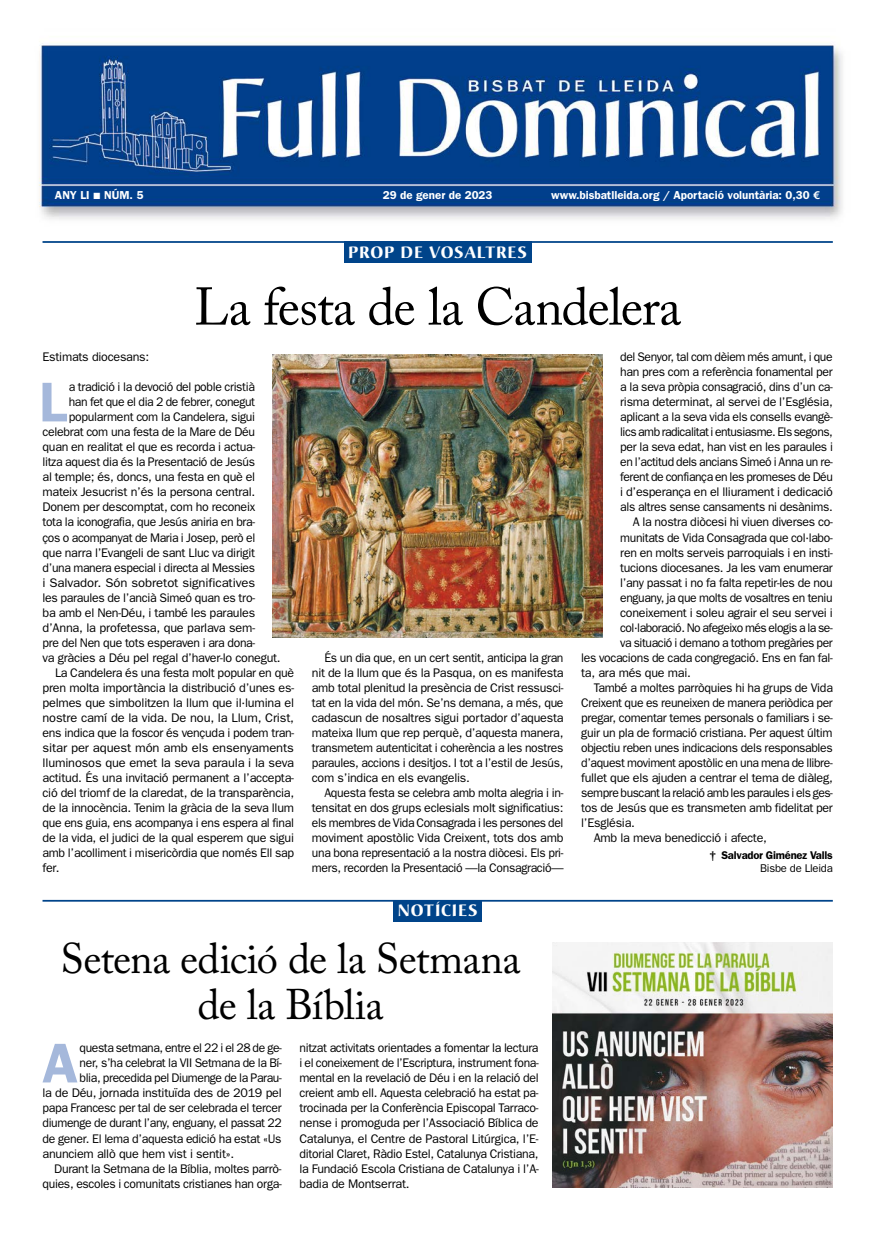
<style>
.page{position:relative;width:886px;height:1241px;background:#fff}
.page>*{position:absolute;margin:0;border:0;box-sizing:border-box;transform-origin:0 0}
.t1{font:600 56.25px "Franklin Gothic";color:#a5b8db}
.t2{font:52.5px "Adobe Caslon Pro";letter-spacing:-.02em;color:#000}
.t3{font:42.5px/46.2px "Adobe Caslon Pro";letter-spacing:-.015em;color:#000;text-align:center}
.t4{font:700 16.25px "Christiana";letter-spacing:.05em;color:#fff}
.t5{font:12.5px/15px "Franklin Gothic";letter-spacing:-.025em;color:#000;text-align:justify}
.t6{font:12.5px "Franklin Gothic";letter-spacing:-.005em;color:#000;scale:1.05 1}
.t7{font:12.5px "Franklin Gothic";letter-spacing:-.025em;color:#000;scale:1.04 1}
.t8{font:600 11.5px "Franklin Gothic";color:#fff}
.t9{font:600 11.25px "Franklin Gothic";letter-spacing:-.02em;color:#000}
.t10{font:11.25px "Franklin Gothic";letter-spacing:-.02em;color:#000}
.s1{font-family:"European Pi Three";font-weight:400;font-size:9px}
.s2{font-family:"Euro Sans ITC";font-weight:700}
</style>
<div class="page">
<img style="left:39px;top:43px;width:804px;height:177px">
<div style="left:344px;top:241px;width:187px;height:21px;background:#00448a"></div>
<hr style="left:43px;top:241px;width:790px;height:2px;background:#00448a">
<div style="left:393px;top:899px;width:89px;height:22px;background:#00448a"></div>
<hr style="left:43px;top:899px;width:790px;height:2px;background:#00448a">
<img style="left:273px;top:354px;width:329px;height:283px">
<img style="left:553px;top:942px;width:280px;height:245px">
<p class="t8" style="left:55px;top:188px;width:90px">ANY LI <span class="s1">L</span> NÚM. 5</p>
<p class="t8" style="left:383px;top:188px;width:111px">29 de gener de 2023</p>
<p class="t8" style="left:551px;top:188px;width:271px">www.bisbatlleida.org / Aportació voluntària: 0,30 <span class="s2">E</span></p>
<h3 class="t4" style="left:348px;top:241px;width:180px">PROP DE VOSALTRES</h3>
<h2 class="t2" style="left:194px;top:276px;width:489px">La festa de la Candelera</h2>
<p class="t5" style="left:43px;top:349px;width:108px">Estimats diocesans:</p>
<h1 class="t1" style="left:39px;top:369px;width:30px">L</h1>
<p class="t5" style="left:69px;top:379px;width:188px">a tradició i la devoció del poble cristià</p>
<p class="t5" style="left:69px;top:394px;width:188px">han fet que el dia 2 de febrer, conegut</p>
<p class="t5" style="left:69px;top:409px;width:188px">popularment com la Candelera, sigui</p>
<p class="t5" style="left:43px;top:424px;width:214px">celebrat com una festa de la Mare de Déu</p>
<p class="t5" style="left:43px;top:439px;width:214px">quan en realitat el que es recorda i actua-</p>
<p class="t5" style="left:43px;top:454px;width:214px">litza aquest dia és la Presentació de Jesús</p>
<p class="t5" style="left:43px;top:469px;width:214px">al temple; és, doncs, una festa en què el</p>
<p class="t5" style="left:43px;top:484px;width:214px">mateix Jesucrist n’és la persona central.</p>
<p class="t5" style="left:43px;top:499px;width:214px">Donem per descomptat, com ho reconeix</p>
<p class="t5" style="left:43px;top:514px;width:214px">tota la iconografia, que Jesús aniria en bra-</p>
<p class="t5" style="left:43px;top:529px;width:214px">ços o acompanyat de Maria i Josep, però el</p>
<p class="t5" style="left:43px;top:544px;width:214px">que narra l’Evangeli de sant Lluc va dirigit</p>
<p class="t5" style="left:43px;top:559px;width:214px">d’una manera especial i directa al Messies</p>
<p class="t6" style="left:43px;top:575px;width:204px">i Salvador. Són sobretot significatives</p>
<p class="t5" style="left:43px;top:589px;width:214px">les paraules de l’ancià Simeó quan es tro-</p>
<p class="t5" style="left:43px;top:604px;width:214px">ba amb el Nen-Déu, i també les paraules</p>
<p class="t5" style="left:43px;top:619px;width:214px">d’Anna, la profetessa, que parlava sem-</p>
<p class="t5" style="left:43px;top:634px;width:214px">pre del Nen que tots esperaven i ara dona-</p>
<p class="t5" style="left:43px;top:649px;width:240px">va gràcies a Déu pel regal d’haver-lo conegut.</p>
<p class="t5" style="left:55px;top:664px;width:241px">La Candelera és una festa molt popular en què</p>
<p class="t5" style="left:43px;top:679px;width:253px">pren molta importància la distribució d’unes es-</p>
<p class="t5" style="left:43px;top:694px;width:253px">pelmes que simbolitzen la llum que il·lumina el</p>
<p class="t5" style="left:43px;top:709px;width:253px">nostre camí de la vida. De nou, la Llum, Crist,</p>
<p class="t5" style="left:43px;top:724px;width:253px">ens indica que la foscor és vençuda i podem tran-</p>
<p class="t7" style="left:43px;top:740px;width:243px">sitar per aquest món amb els ensenyaments</p>
<p class="t5" style="left:43px;top:754px;width:253px">lluminosos que emet la seva paraula i la seva</p>
<p class="t5" style="left:43px;top:769px;width:253px">actitud. És una invitació permanent a l’accepta-</p>
<p class="t5" style="left:43px;top:784px;width:253px">ció del triomf de la claredat, de la transparència,</p>
<p class="t5" style="left:43px;top:799px;width:253px">de la innocència. Tenim la gràcia de la seva llum</p>
<p class="t5" style="left:43px;top:814px;width:253px">que ens guia, ens acompanya i ens espera al final</p>
<p class="t5" style="left:43px;top:829px;width:253px">de la vida, el judici de la qual esperem que sigui</p>
<p class="t5" style="left:43px;top:844px;width:253px">amb l’acolliment i misericòrdia que només Ell sap</p>
<p class="t5" style="left:43px;top:859px;width:18px">fer.</p>
<p class="t5" style="left:312px;top:649px;width:253px;text-indent:13px">És un dia que, en un cert sentit, anticipa la gran nit de la llum que és la Pasqua, on es manifesta amb total plenitud la presència de Crist ressusci&shy;tat en la vida del món. Se’ns demana, a més, que cadascun de nosaltres sigui portador d’aquesta mateixa llum que rep perquè, d’aquesta manera, transmetem autenticitat i coherència a les nostres paraules, accions i desitjos. I tot a l’estil de Jesús, com s’indica en els evangelis.</p>
<p class="t5" style="left:312px;top:784px;width:253px;text-indent:13px">Aquesta festa se celebra amb molta alegria i in&shy;tensitat en dos grups eclesials molt significatius: els membres de Vida Consagrada i les persones del moviment apostòlic Vida Creixent, tots dos amb una bona representació a la nostra diòcesi. Els pri&shy;mers, recorden la Presentació —la Consagració—</p>
<h3 class="t4" style="left:398px;top:900px;width:81px">NOTÍCIES</h3>
<h3 class="t3" style="left:61px;top:934px;width:462px">Setena edició de la Setmana de la Bíblia</h3>
<p class="t5" style="left:299px;top:1040px;width:241px">nitzat activitats orientades a fomentar la lectura i el coneixement de l’Escriptura, instrument fona&shy;mental en la revelació de Déu i en la relació del creient amb ell. Aquesta celebració ha estat pa&shy;trocinada per la Conferència Episcopal Tarraco&shy;nense i promoguda per l’Associació Bíblica de Catalunya, el Centre de Pastoral Litúrgica, l’E&shy;ditorial Claret, Ràdio Estel, Catalunya Cristiana, la Fundació Escola Cristiana de Catalunya i l’A&shy;badia de Montserrat.</p>
<h1 class="t1" style="left:42px;top:1029px;width:37px">A</h1>
<p class="t5" style="left:80px;top:1040px;width:204px">questa setmana, entre el 22 i el 28 de ge-</p>
<p class="t5" style="left:80px;top:1055px;width:204px">ner, s’ha celebrat la VII Setmana de la Bí-</p>
<p class="t5" style="left:80px;top:1070px;width:204px">blia, precedida pel Diumenge de la Parau-</p>
<p class="t5" style="left:43px;top:1085px;width:241px">la de Déu, jornada instituïda des de 2019 pel</p>
<p class="t5" style="left:43px;top:1100px;width:241px">papa Francesc per tal de ser celebrada el tercer</p>
<p class="t5" style="left:43px;top:1115px;width:241px">diumenge de durant l’any, enguany, el passat 22</p>
<p class="t5" style="left:43px;top:1130px;width:241px">de gener. El lema d’aquesta edició ha estat «Us</p>
<p class="t5" style="left:43px;top:1145px;width:193px">anunciem allò que hem vist i sentit».</p>
<p class="t5" style="left:54px;top:1160px;width:229px">Durant la Setmana de la Bíblia, moltes parrò-</p>
<p class="t5" style="left:43px;top:1175px;width:241px">quies, escoles i comunitats cristianes han orga-</p>
<p class="t5" style="left:620px;top:349px;width:214px">del Senyor, tal com dèiem més amunt, i que</p>
<p class="t5" style="left:620px;top:364px;width:214px">han pres com a referència fonamental per</p>
<p class="t5" style="left:620px;top:379px;width:214px">a la seva pròpia consagració, dins d’un ca-</p>
<p class="t5" style="left:620px;top:394px;width:214px">risma determinat, al servei de l’Església,</p>
<p class="t5" style="left:620px;top:409px;width:214px">aplicant a la seva vida els consells evangè-</p>
<p class="t5" style="left:620px;top:424px;width:214px">lics amb radicalitat i entusiasme. Els segons,</p>
<p class="t5" style="left:620px;top:439px;width:214px">per la seva edat, han vist en les paraules i</p>
<p class="t5" style="left:620px;top:454px;width:214px">en l’actitud dels ancians Simeó i Anna un re-</p>
<p class="t5" style="left:620px;top:469px;width:214px">ferent de confiança en les promeses de Déu</p>
<p class="t5" style="left:620px;top:484px;width:214px">i d’esperança en el lliurament i dedicació</p>
<p class="t5" style="left:620px;top:499px;width:214px">als altres sense cansaments ni desànims.</p>
<p class="t5" style="left:633px;top:514px;width:202px">A la nostra diòcesi hi viuen diverses co-</p>
<p class="t5" style="left:620px;top:529px;width:214px">munitats de Vida Consagrada que col·labo-</p>
<p class="t5" style="left:620px;top:544px;width:214px">ren en molts serveis parroquials i en insti-</p>
<p class="t5" style="left:620px;top:559px;width:214px">tucions diocesanes. Ja les vam enumerar</p>
<p class="t5" style="left:620px;top:574px;width:214px">l’any passat i no fa falta repetir-les de nou</p>
<p class="t5" style="left:620px;top:589px;width:214px">enguany, ja que molts de vosaltres en teniu</p>
<p class="t5" style="left:620px;top:604px;width:214px">coneixement i soleu agrair el seu servei i</p>
<p class="t5" style="left:620px;top:619px;width:214px">col·laboració. No afegeixo més elogis a la se-</p>
<p class="t5" style="left:620px;top:634px;width:214px">va situació i demano a tothom pregàries per</p>
<p class="t5" style="left:581px;top:649px;width:253px">les vocacions de cada congregació. Ens en fan fal-</p>
<p class="t5" style="left:581px;top:664px;width:111px">ta, ara més que mai.</p>
<p class="t5" style="left:594px;top:679px;width:241px">També a moltes parròquies hi ha grups de Vida</p>
<p class="t5" style="left:581px;top:694px;width:253px">Creixent que es reuneixen de manera periòdica per</p>
<p class="t5" style="left:581px;top:709px;width:253px">pregar, comentar temes personals o familiars i se-</p>
<p class="t5" style="left:581px;top:724px;width:253px">guir un pla de formació cristiana. Per aquest últim</p>
<p class="t5" style="left:581px;top:739px;width:253px">objectiu reben unes indicacions dels responsables</p>
<p class="t5" style="left:581px;top:754px;width:253px">d’aquest moviment apostòlic en una mena de llibre-</p>
<p class="t5" style="left:581px;top:769px;width:253px">fullet que els ajuden a centrar el tema de diàleg,</p>
<p class="t5" style="left:581px;top:784px;width:253px">sempre buscant la relació amb les paraules i els ges-</p>
<p class="t5" style="left:581px;top:799px;width:253px">tos de Jesús que es transmeten amb fidelitat per</p>
<p class="t5" style="left:581px;top:814px;width:55px">l’Església.</p>
<p class="t5" style="left:594px;top:829px;width:175px">Amb la meva benedicció i afecte,</p>
<p class="t9" style="left:709px;top:848px;width:125px">† Salvador Giménez Valls</p>
<p class="t10" style="left:760px;top:862px;width:74px">Bisbe de Lleida</p>
</div>
